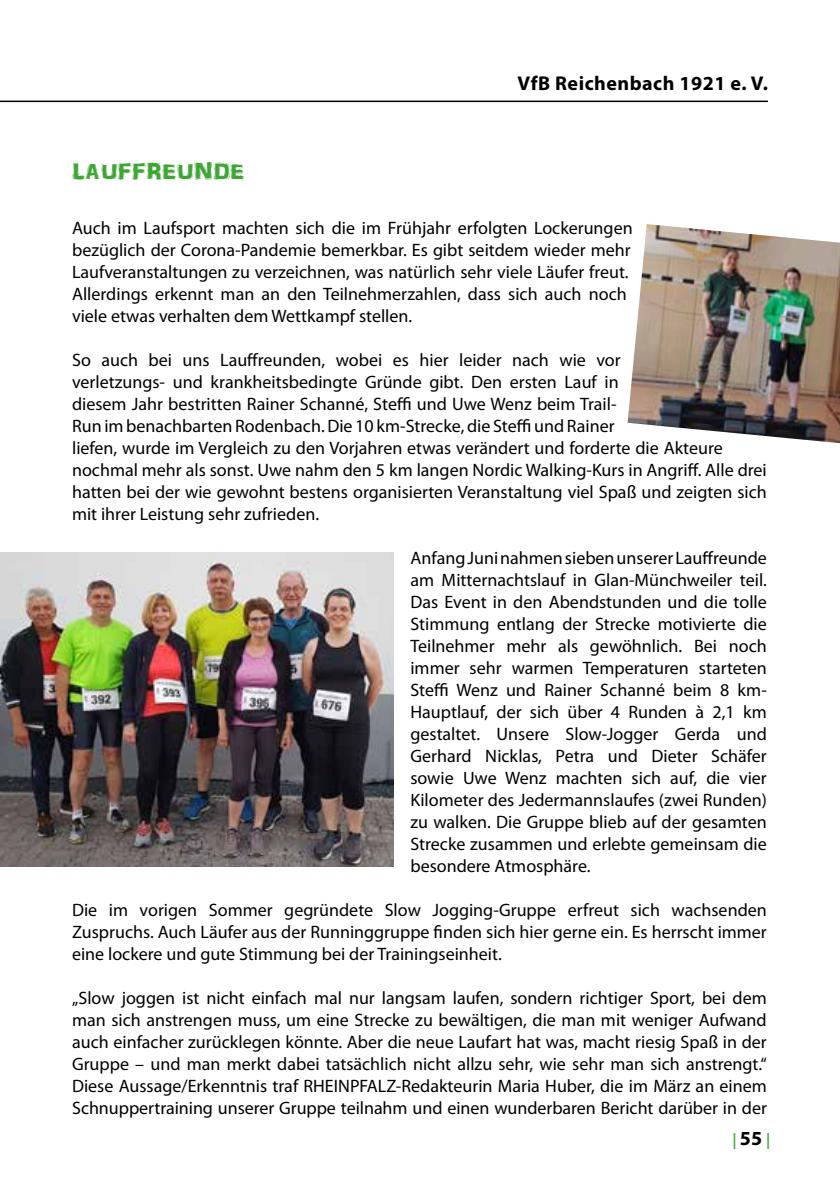
<style>
.page{position:relative;width:840px;height:1191px;background:#fff}
.page>*{position:absolute;margin:0;border:0;box-sizing:border-box;transform-origin:0 0}
.t1{font:24px "ARDARLING";color:#3fa535}
.t2{font:700 20px "Myriad Pro";letter-spacing:.025em;color:#000}
.t3{font:18px/22px "Myriad Pro";color:#000;text-align:justify}
.t4{font:600 16px "Myriad Pro";color:#3fa535}
.s1{font-weight:700;font-size:20px;color:#000}
</style>
<div class="page">
<hr style="left:0;top:101px;width:767px;height:1px;background:#000">
<img style="left:0;top:552px;width:393px;height:314px">
<img style="left:627px;top:224px;width:212px;height:219px">
<h1 class="t1" style="left:72px;top:156px;width:174px">LAUFFREUNDE</h1>
<p class="t2" style="left:517px;top:70px;width:252px">VfB Reichenbach 1921 e. V.</p>
<p class="t3" style="left:72px;top:216px;width:562px;text-align:left">Auch im Laufsport machten sich die im Frühjahr erfolgten Lockerungen bezüglich der Corona-Pandemie bemerkbar. Es gibt seitdem wieder mehr Laufveranstaltungen zu verzeichnen, was natürlich sehr viele Läufer freut.<br>Allerdings erkennt man an den Teilnehmerzahlen, dass sich auch noch viele etwas verhalten dem Wettkampf stellen.</p>
<p class="t3" style="left:72px;top:348px;width:696px;text-align:left">So auch bei uns Lauffreunden, wobei es hier leider nach wie vor<br>verletzungs- und krankheitsbedingte Gründe gibt. Den ersten Lauf in<br>diesem Jahr bestritten Rainer Schanné, Steffi und Uwe Wenz beim Trail-<br>Run im benachbarten Rodenbach. Die 10 km-Strecke, die Steffi und Rainer<br>liefen, wurde im Vergleich zu den Vorjahren etwas verändert und forderte die Akteure nochmal mehr als sonst. Uwe nahm den 5 km langen Nordic Walking-Kurs in Angriff. Alle drei hatten bei der wie gewohnt bestens organisierten Veranstaltung viel Spaß und zeigten sich mit ihrer Leistung sehr zufrieden.</p>
<p class="t3" style="left:410px;top:546px;width:358px">Anfang Juni nahmen sieben unserer Lauffreunde am Mitternachtslauf in Glan-Münchweiler teil.<br>Das Event in den Abendstunden und die tolle Stimmung entlang der Strecke motivierte die Teilnehmer mehr als gewöhnlich. Bei noch immer sehr warmen Temperaturen starteten Steffi Wenz und Rainer Schanné beim 8 km-Hauptlauf, der sich über 4 Runden à 2,1 km gestaltet. Unsere Slow-Jogger Gerda und Gerhard Nicklas, Petra und Dieter Schäfer sowie Uwe Wenz machten sich auf, die vier Kilometer des Jedermannslaufes (zwei Runden) zu walken. Die Gruppe blieb auf der gesamten Strecke zusammen und erlebte gemeinsam die besondere Atmosphäre.</p>
<p class="t3" style="left:72px;top:898px;width:696px">Die im vorigen Sommer gegründete Slow Jogging-Gruppe erfreut sich wachsenden Zuspruchs. Auch Läufer aus der Runninggruppe finden sich hier gerne ein. Es herrscht immer eine lockere und gute Stimmung bei der Trainingseinheit.</p>
<p class="t3" style="left:72px;top:986px;width:696px">„Slow joggen ist nicht einfach mal nur langsam laufen, sondern richtiger Sport, bei dem man sich anstrengen muss, um eine Strecke zu bewältigen, die man mit weniger Aufwand auch einfacher zurücklegen könnte. Aber die neue Laufart hat was, macht riesig Spaß in der Gruppe – und man merkt dabei tatsächlich nicht allzu sehr, wie sehr man sich anstrengt.“ Diese Aussage/Erkenntnis traf RHEINPFALZ-Redakteurin Maria Huber, die im März an einem Schnuppertraining unserer Gruppe teilnahm und einen wunderbaren Bericht darüber in der</p>
<p class="t4" style="left:732px;top:1129px;width:39px">| <span class="s1">55</span> |</p>
</div>
